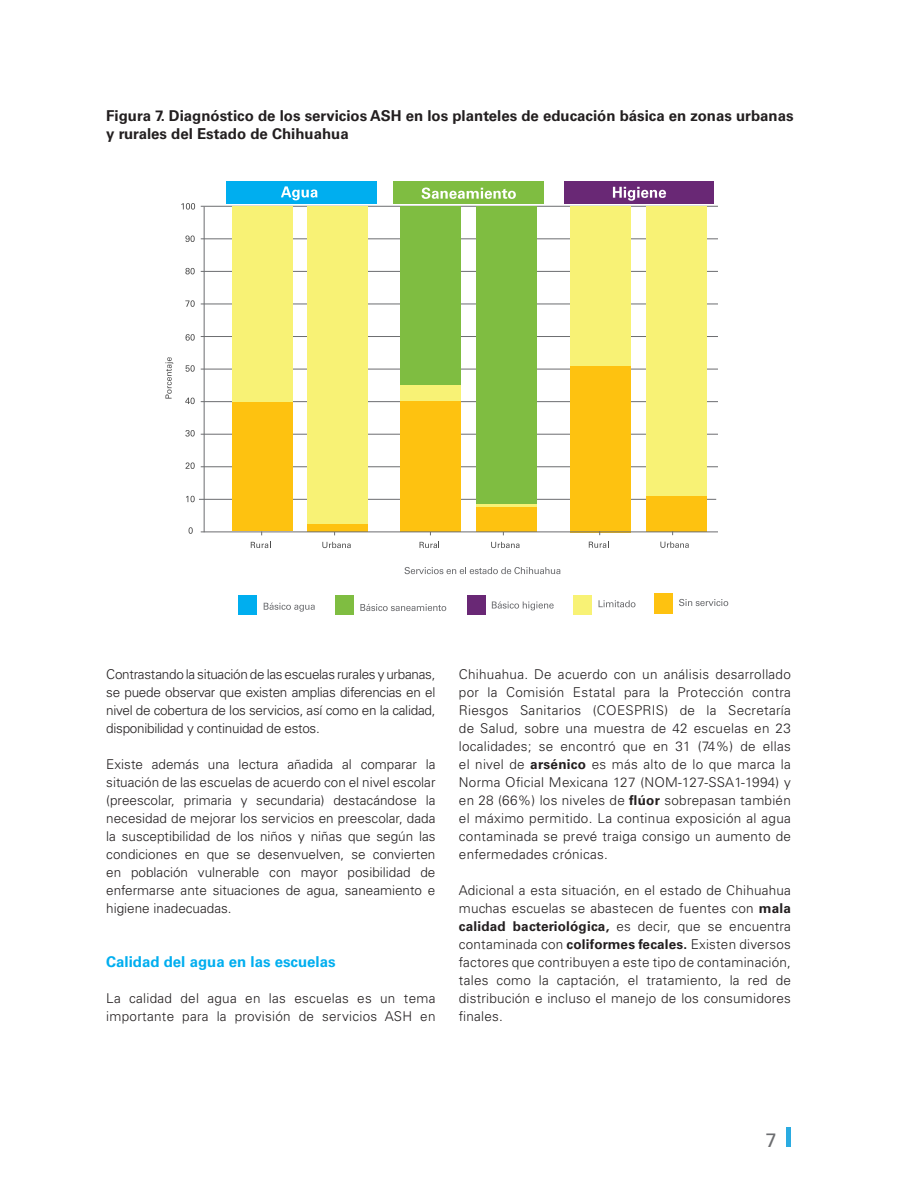
<style>
.page{position:relative;width:918px;height:1188px;background:#fff}
.page>*{position:absolute;margin:0;border:0;box-sizing:border-box;transform-origin:0 0}
.t1{font:19.5px "Univers LT Std";color:#6c6d70}
.t2{font:700 15px/18px "Univers LT Std";color:#231f20}
.t3{font:700 15px "Univers LT Std";color:#00aeef}
.t4{font:300 13.5px/18px "Univers LT Std";letter-spacing:.015em;color:#231f20;text-align:justify}
.s1{font-weight:700}
</style>
<div class="page">
<hr style="left:786px;top:1128px;width:4px;height:19px;background:#2aabe1">
<svg style="left:251px;top:542px;width:20px;height:6px"></svg>
<svg style="left:165px;top:357px;width:8px;height:42px"></svg>
<hr style="left:204px;top:207px;width:1px;height:325px;background:#6c6d70">
<svg style="left:322px;top:542px;width:29px;height:6px"></svg>
<svg style="left:420px;top:542px;width:19px;height:6px"></svg>
<svg style="left:491px;top:542px;width:28px;height:6px"></svg>
<hr style="left:201px;top:401px;width:517px;height:1px;background:#6c6d70">
<hr style="left:201px;top:434px;width:517px;height:1px;background:#6c6d70">
<hr style="left:201px;top:467px;width:517px;height:1px;background:#6c6d70">
<hr style="left:199px;top:499px;width:517px;height:1px;background:#6c6d70">
<hr style="left:201px;top:304px;width:517px;height:1px;background:#6c6d70">
<hr style="left:201px;top:336px;width:517px;height:1px;background:#6c6d70">
<hr style="left:201px;top:369px;width:517px;height:1px;background:#6c6d70">
<hr style="left:201px;top:239px;width:517px;height:1px;background:#6c6d70">
<hr style="left:201px;top:271px;width:517px;height:1px;background:#6c6d70">
<hr style="left:201px;top:206px;width:517px;height:1px;background:#6c6d70">
<div style="left:232px;top:392px;width:61px;height:139px;background:#fec210"></div>
<div style="left:232px;top:206px;width:61px;height:196px;background:#f8f275"></div>
<div style="left:307px;top:521px;width:61px;height:10px;background:#fec210"></div>
<div style="left:307px;top:206px;width:61px;height:318px;background:#f8f275"></div>
<div style="left:401px;top:401px;width:60px;height:131px;background:#fec210"></div>
<div style="left:401px;top:384px;width:60px;height:17px;background:#f8f275"></div>
<div style="left:401px;top:207px;width:60px;height:178px;background:#7fbd41"></div>
<div style="left:477px;top:508px;width:60px;height:24px;background:#fec210"></div>
<hr style="left:477px;top:503px;width:60px;height:4px;background:#f8f275">
<div style="left:477px;top:207px;width:60px;height:297px;background:#7fbd41"></div>
<div style="left:570px;top:366px;width:60px;height:166px;background:#fec210"></div>
<div style="left:570px;top:206px;width:60px;height:159px;background:#f8f275"></div>
<div style="left:646px;top:494px;width:61px;height:38px;background:#fec210"></div>
<div style="left:646px;top:206px;width:61px;height:290px;background:#f8f275"></div>
<svg style="left:264px;top:603px;width:51px;height:9px"></svg>
<svg style="left:679px;top:599px;width:49px;height:7px"></svg>
<div style="left:238px;top:595px;width:19px;height:20px;background:#00aeef"></div>
<svg style="left:360px;top:604px;width:86px;height:7px"></svg>
<div style="left:335px;top:596px;width:19px;height:19px;background:#7fbd41"></div>
<svg style="left:492px;top:601px;width:62px;height:9px"></svg>
<div style="left:467px;top:595px;width:18px;height:20px;background:#692875"></div>
<div style="left:573px;top:595px;width:19px;height:20px;background:#f8f275"></div>
<div style="left:654px;top:593px;width:19px;height:21px;background:#fec210"></div>
<svg style="left:405px;top:567px;width:155px;height:7px"></svg>
<svg style="left:599px;top:600px;width:37px;height:7px"></svg>
<svg style="left:189px;top:527px;width:4px;height:7px"></svg>
<svg style="left:186px;top:496px;width:9px;height:6px"></svg>
<svg style="left:186px;top:462px;width:9px;height:7px"></svg>
<svg style="left:185px;top:430px;width:10px;height:7px"></svg>
<svg style="left:185px;top:398px;width:10px;height:6px"></svg>
<svg style="left:186px;top:365px;width:9px;height:7px"></svg>
<svg style="left:186px;top:334px;width:9px;height:7px"></svg>
<svg style="left:185px;top:300px;width:10px;height:7px"></svg>
<svg style="left:185px;top:268px;width:10px;height:6px"></svg>
<svg style="left:185px;top:236px;width:10px;height:6px"></svg>
<svg style="left:181px;top:203px;width:14px;height:7px"></svg>
<div style="left:227px;top:182px;width:150px;height:22px;background:#00aeef"></div>
<div style="left:393px;top:182px;width:151px;height:22px;background:#7fbd41"></div>
<div style="left:564px;top:182px;width:150px;height:22px;background:#692875"></div>
<svg style="left:613px;top:187px;width:53px;height:14px"></svg>
<svg style="left:422px;top:188px;width:94px;height:11px"></svg>
<svg style="left:281px;top:186px;width:36px;height:14px"></svg>
<svg style="left:589px;top:542px;width:20px;height:6px"></svg>
<svg style="left:660px;top:542px;width:29px;height:6px"></svg>
<hr style="left:201px;top:532px;width:517px;height:1px;background:#6c6d70">
<p class="t2" style="left:106px;top:107px;width:689px">Figura 7. Diagnóstico de los servicios ASH en los planteles de educación básica en zonas urbanas y rurales del Estado de Chihuahua</p>
<p class="t4" style="left:106px;top:665px;width:331px">Contrastando la situación de las escuelas rurales y urbanas, se puede observar que existen amplias diferencias en el nivel de cobertura de los servicios, así como en la calidad, disponibilidad y continuidad de estos.</p>
<p class="t4" style="left:106px;top:755px;width:331px">Existe además una lectura añadida al comparar la situación de las escuelas de acuerdo con el nivel escolar (preescolar, primaria y secundaria) destacándose la necesidad de mejorar los servicios en preescolar, dada la susceptibilidad de los niños y niñas que según las condiciones en que se desenvuelven, se convierten en población vulnerable con mayor posibilidad de enfermarse ante situaciones de agua, saneamiento e higiene inadecuadas.</p>
<p class="t3" style="left:106px;top:953px;width:231px">Calidad del agua en las escuelas</p>
<p class="t4" style="left:106px;top:989px;width:331px">La calidad del agua en las escuelas es un tema importante para la provisión de servicios ASH en</p>
<p class="t4" style="left:459px;top:665px;width:334px">Chihuahua. De acuerdo con un análisis desarrollado por la Comisión Estatal para la Protección contra Riesgos Sanitarios (COESPRIS) de la Secretaría de Salud, sobre una muestra de 42 escuelas en 23 localidades; se encontró que en 31 (74%) de ellas el nivel de <span class="s1">arsénico</span> es más alto de lo que marca la Norma Oficial Mexicana 127 (NOM-127-SSA1-1994) y en 28 (66%) los niveles de <span class="s1">flúor</span> sobrepasan también el máximo permitido. La continua exposición al agua contaminada se prevé traiga consigo un aumento de enfermedades crónicas.</p>
<p class="t4" style="left:459px;top:881px;width:334px">Adicional a esta situación, en el estado de Chihuahua muchas escuelas se abastecen de fuentes con <span class="s1">mala calidad bacteriológica,</span> es decir, que se encuentra contaminada con <span class="s1">coliformes fecales.</span> Existen diversos factores que contribuyen a este tipo de contaminación, tales como la captación, el tratamiento, la red de distribución e incluso el manejo de los consumidores finales.</p>
<h1 class="t1" style="left:766px;top:1129px;width:12px">7</h1>
</div>
